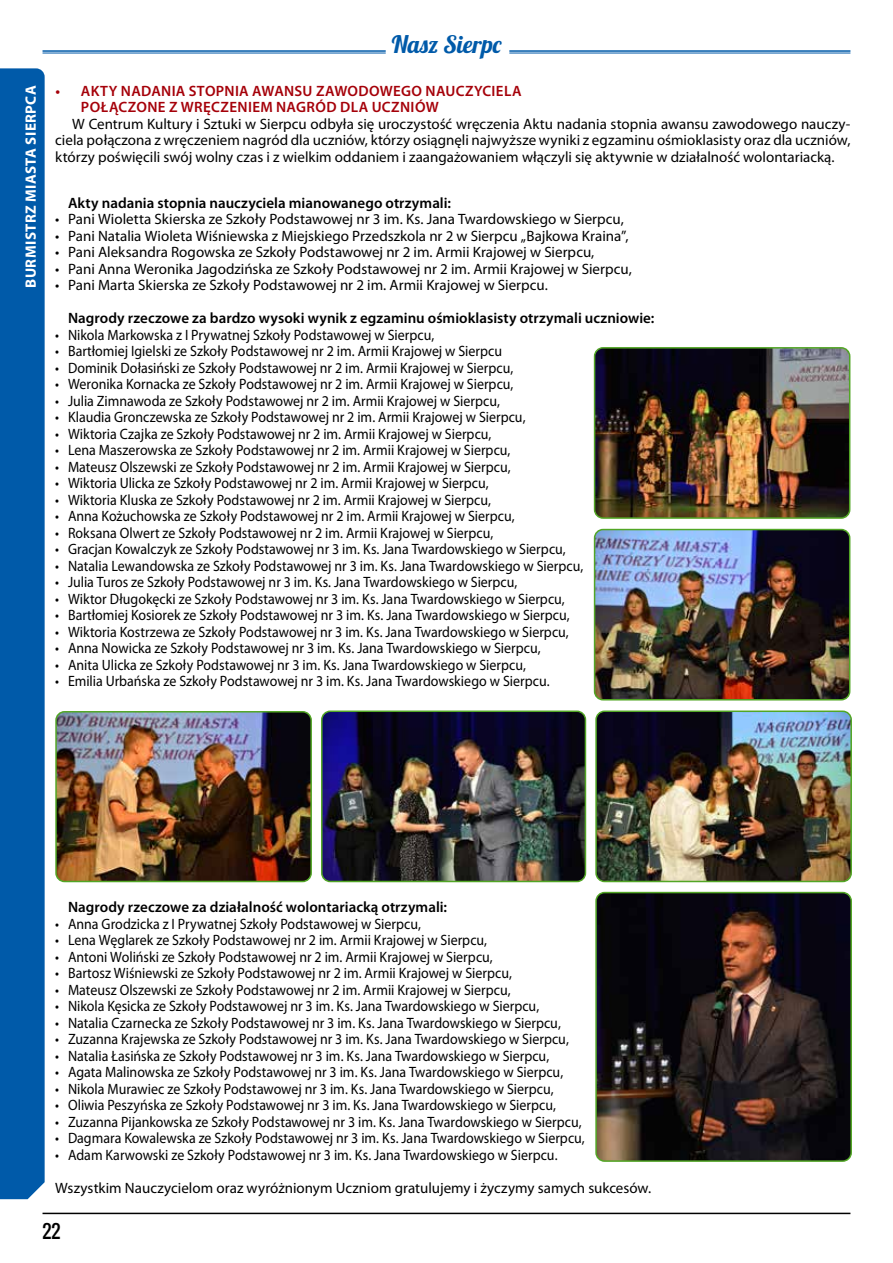
<style>
.page{position:relative;width:893px;height:1263px;background:#fff}
.page>*{position:absolute;margin:0;border:0;box-sizing:border-box;transform-origin:0 0}
.t1{font:24px "Lobster 1.4";color:#005aa9}
.t2{font:18px "Oswald";color:#000}
.t3{font:15px/33px "Myriad Pro";color:#000;scale:.93 1}
.t4{font:15px/16.5px "Myriad Pro";color:#000;text-align:justify}
.t5{font:600 15px "Myriad Pro";color:#000}
.t6{font:600 15px/16.5px "Myriad Pro";letter-spacing:.025em;color:#a50009}
.t7{font:700 15px "Myriad Pro";letter-spacing:.025em;color:#fff}
</style>
<div class="page">
<div style="left:0;top:68px;width:45px;height:1131px;background:#005aa9"></div>
<img style="left:56px;top:712px;width:255px;height:169px">
<div style="left:55px;top:711px;width:257px;height:171px;border:2px solid #52a625;border-radius:9px"></div>
<img style="left:322px;top:713px;width:263px;height:168px">
<div style="left:321px;top:710px;width:265px;height:172px;border:2px solid #52a625;border-radius:9px"></div>
<img style="left:596px;top:713px;width:255px;height:168px">
<div style="left:595px;top:710px;width:257px;height:172px;border:2px solid #52a625;border-radius:9px"></div>
<img style="left:598px;top:892px;width:253px;height:267px">
<div style="left:595px;top:892px;width:257px;height:270px;border:2px solid #52a625;border-radius:9px"></div>
<img style="left:595px;top:529px;width:255px;height:171px">
<div style="left:594px;top:529px;width:256px;height:171px;border:2px solid #52a625;border-radius:9px"></div>
<img style="left:595px;top:348px;width:255px;height:170px">
<div style="left:594px;top:347px;width:256px;height:172px;border:2px solid #52a625;border-radius:9px"></div>
<hr style="left:43px;top:50px;width:343px;height:2px;background:#005aa9">
<hr style="left:43px;top:53px;width:343px;height:1px;background:#005aa9">
<hr style="left:509px;top:50px;width:341px;height:2px;background:#005aa9">
<hr style="left:509px;top:53px;width:341px;height:1px;background:#005aa9">
<hr style="left:43px;top:1213px;width:807px;height:1px;background:#000">
<p class="t7" style="left:21px;top:288px;width:204px;rotate:-90deg">BURMISTRZ MIASTA SIERPCA</p>
<h1 class="t1" style="left:392px;top:29px;width:111px">Nasz Sierpc</h1>
<p class="t6" style="left:81px;top:82px;width:442px;text-indent:-26px">• AKTY NADANIA STOPNIA AWANSU ZAWODOWEGO NAUCZYCIELA<br>POŁĄCZONE Z WRĘCZENIEM NAGRÓD DLA UCZNIÓW</p>
<p class="t4" style="left:55px;top:115px;width:797px;text-indent:17px">W Centrum Kultury i Sztuki w Sierpcu odbyła się uroczystość wręczenia Aktu nadania stopnia awansu zawodowego nauczy&shy;ciela połączona z wręczeniem nagród dla uczniów, którzy osiągnęli najwyższe wyniki z egzaminu ośmioklasisty oraz dla uczniów, którzy poświęcili swój wolny czas i z wielkim oddaniem i zaangażowaniem włączyli się aktywnie w działalność wolontariacką.</p>
<p class="t5" style="left:68px;top:193px;width:385px">Akty nadania stopnia nauczyciela mianowanego otrzymali:</p>
<p class="t4" style="left:55px;top:211px;width:570px">• Pani Wioletta Skierska ze Szkoły Podstawowej nr 3 im. Ks. Jana Twardowskiego w Sierpcu,</p>
<p class="t4" style="left:55px;top:227px;width:575px">• Pani Natalia Wioleta Wiśniewska z Miejskiego Przedszkola nr 2 w Sierpcu „Bajkowa Kraina”,</p>
<p class="t4" style="left:55px;top:244px;width:541px">• Pani Aleksandra Rogowska ze Szkoły Podstawowej nr 2 im. Armii Krajowej w Sierpcu,</p>
<p class="t4" style="left:55px;top:260px;width:578px">• Pani Anna Weronika Jagodzińska ze Szkoły Podstawowej nr 2 im. Armii Krajowej w Sierpcu,</p>
<p class="t4" style="left:55px;top:277px;width:494px">• Pani Marta Skierska ze Szkoły Podstawowej nr 2 im. Armii Krajowej w Sierpcu.</p>
<p class="t5" style="left:68px;top:309px;width:588px">Nagrody rzeczowe za bardzo wysoki wynik z egzaminu ośmioklasisty otrzymali uczniowie:</p>
<p class="t3" style="left:55px;top:318px;width:409px">• Nikola Markowska z I Prywatnej Szkoły Podstawowej w Sierpcu,</p>
<p class="t3" style="left:55px;top:334px;width:482px">• Bartłomiej Igielski ze Szkoły Podstawowej nr 2 im. Armii Krajowej w Sierpcu</p>
<p class="t3" style="left:55px;top:351px;width:494px">• Dominik Dołasiński ze Szkoły Podstawowej nr 2 im. Armii Krajowej w Sierpcu,</p>
<p class="t3" style="left:55px;top:367px;width:494px">• Weronika Kornacka ze Szkoły Podstawowej nr 2 im. Armii Krajowej w Sierpcu,</p>
<p class="t3" style="left:55px;top:384px;width:480px">• Julia Zimnawoda ze Szkoły Podstawowej nr 2 im. Armii Krajowej w Sierpcu,</p>
<p class="t3" style="left:55px;top:400px;width:507px">• Klaudia Gronczewska ze Szkoły Podstawowej nr 2 im. Armii Krajowej w Sierpcu,</p>
<p class="t3" style="left:55px;top:417px;width:471px">• Wiktoria Czajka ze Szkoły Podstawowej nr 2 im. Armii Krajowej w Sierpcu,</p>
<p class="t3" style="left:55px;top:433px;width:491px">• Lena Maszerowska ze Szkoły Podstawowej nr 2 im. Armii Krajowej w Sierpcu,</p>
<p class="t3" style="left:55px;top:450px;width:491px">• Mateusz Olszewski ze Szkoły Podstawowej nr 2 im. Armii Krajowej w Sierpcu,</p>
<p class="t3" style="left:55px;top:466px;width:467px">• Wiktoria Ulicka ze Szkoły Podstawowej nr 2 im. Armii Krajowej w Sierpcu,</p>
<p class="t3" style="left:55px;top:483px;width:470px">• Wiktoria Kluska ze Szkoły Podstawowej nr 2 im. Armii Krajowej w Sierpcu,</p>
<p class="t3" style="left:55px;top:499px;width:495px">• Anna Kożuchowska ze Szkoły Podstawowej nr 2 im. Armii Krajowej w Sierpcu,</p>
<p class="t3" style="left:55px;top:516px;width:473px">• Roksana Olwert ze Szkoły Podstawowej nr 2 im. Armii Krajowej w Sierpcu,</p>
<p class="t3" style="left:55px;top:532px;width:550px">• Gracjan Kowalczyk ze Szkoły Podstawowej nr 3 im. Ks. Jana Twardowskiego w Sierpcu,</p>
<p class="t3" style="left:55px;top:549px;width:569px">• Natalia Lewandowska ze Szkoły Podstawowej nr 3 im. Ks. Jana Twardowskiego w Sierpcu,</p>
<p class="t3" style="left:55px;top:565px;width:498px">• Julia Turos ze Szkoły Podstawowej nr 3 im. Ks. Jana Twardowskiego w Sierpcu,</p>
<p class="t3" style="left:55px;top:582px;width:549px">• Wiktor Długokęcki ze Szkoły Podstawowej nr 3 im. Ks. Jana Twardowskiego w Sierpcu,</p>
<p class="t3" style="left:55px;top:598px;width:555px">• Bartłomiej Kosiorek ze Szkoły Podstawowej nr 3 im. Ks. Jana Twardowskiego w Sierpcu,</p>
<p class="t3" style="left:55px;top:615px;width:554px">• Wiktoria Kostrzewa ze Szkoły Podstawowej nr 3 im. Ks. Jana Twardowskiego w Sierpcu,</p>
<p class="t3" style="left:55px;top:631px;width:523px">• Anna Nowicka ze Szkoły Podstawowej nr 3 im. Ks. Jana Twardowskiego w Sierpcu,</p>
<p class="t3" style="left:55px;top:648px;width:508px">• Anita Ulicka ze Szkoły Podstawowej nr 3 im. Ks. Jana Twardowskiego w Sierpcu,</p>
<p class="t3" style="left:55px;top:664px;width:533px">• Emilia Urbańska ze Szkoły Podstawowej nr 3 im. Ks. Jana Twardowskiego w Sierpcu.</p>
<p class="t5" style="left:68px;top:898px;width:381px">Nagrody rzeczowe za działalność wolontariacką otrzymali:</p>
<p class="t3" style="left:55px;top:907px;width:395px">• Anna Grodzicka z I Prywatnej Szkoły Podstawowej w Sierpcu,</p>
<p class="t3" style="left:55px;top:923px;width:466px">• Lena Węglarek ze Szkoły Podstawowej nr 2 im. Armii Krajowej w Sierpcu,</p>
<p class="t3" style="left:55px;top:940px;width:472px">• Antoni Woliński ze Szkoły Podstawowej nr 2 im. Armii Krajowej w Sierpcu,</p>
<p class="t3" style="left:55px;top:956px;width:493px">• Bartosz Wiśniewski ze Szkoły Podstawowej nr 2 im. Armii Krajowej w Sierpcu,</p>
<p class="t3" style="left:55px;top:973px;width:491px">• Mateusz Olszewski ze Szkoły Podstawowej nr 2 im. Armii Krajowej w Sierpcu,</p>
<p class="t3" style="left:55px;top:989px;width:522px">• Nikola Kęsicka ze Szkoły Podstawowej nr 3 im. Ks. Jana Twardowskiego w Sierpcu,</p>
<p class="t3" style="left:55px;top:1006px;width:545px">• Natalia Czarnecka ze Szkoły Podstawowej nr 3 im. Ks. Jana Twardowskiego w Sierpcu,</p>
<p class="t3" style="left:55px;top:1022px;width:554px">• Zuzanna Krajewska ze Szkoły Podstawowej nr 3 im. Ks. Jana Twardowskiego w Sierpcu,</p>
<p class="t3" style="left:55px;top:1039px;width:533px">• Natalia Łasińska ze Szkoły Podstawowej nr 3 im. Ks. Jana Twardowskiego w Sierpcu,</p>
<p class="t3" style="left:55px;top:1055px;width:548px">• Agata Malinowska ze Szkoły Podstawowej nr 3 im. Ks. Jana Twardowskiego w Sierpcu,</p>
<p class="t3" style="left:55px;top:1072px;width:537px">• Nikola Murawiec ze Szkoły Podstawowej nr 3 im. Ks. Jana Twardowskiego w Sierpcu,</p>
<p class="t3" style="left:55px;top:1088px;width:540px">• Oliwia Peszyńska ze Szkoły Podstawowej nr 3 im. Ks. Jana Twardowskiego w Sierpcu,</p>
<p class="t3" style="left:55px;top:1105px;width:567px">• Zuzanna Pijankowska ze Szkoły Podstawowej nr 3 im. Ks. Jana Twardowskiego w Sierpcu,</p>
<p class="t3" style="left:55px;top:1121px;width:571px">• Dagmara Kowalewska ze Szkoły Podstawowej nr 3 im. Ks. Jana Twardowskiego w Sierpcu,</p>
<p class="t3" style="left:55px;top:1138px;width:642px">• Adam Karwowski ze Szkoły Podstawowej nr 3 im. Ks. Jana Twardowskiego w Sierpcu.<br>Wszystkim Nauczycielom oraz wyróżnionym Uczniom gratulujemy i życzymy samych sukcesów.</p>
<p class="t2" style="left:43px;top:1218px;width:19px">22</p>
</div>
